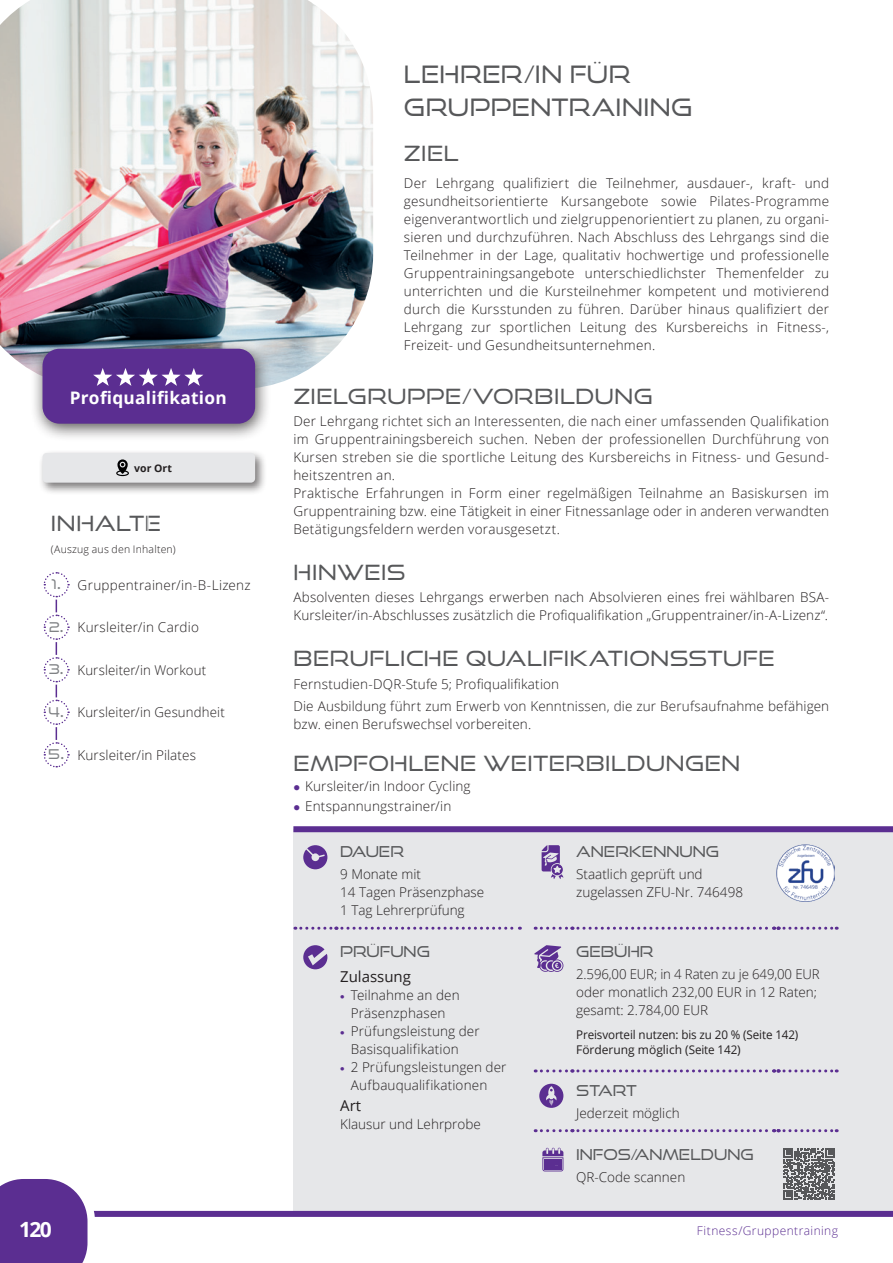
<style>
.page{position:relative;width:893px;height:1263px;background:#fff}
.page>*{position:absolute;margin:0;border:0;box-sizing:border-box;transform-origin:0 0}
.t1{font:24px/33px "Good Times Bk";letter-spacing:.015em;color:#57585a}
.t2{font:21px "Good Times Bk";letter-spacing:.025em;color:#57585a}
.t3{font:700 21px "Open Sans";color:#fff}
.t4{font:700 17.25px "Open Sans";letter-spacing:.015em;color:#fff}
.t5{font:15px "Good Times Bk";color:#57585a}
.t6{font:15px "Open Sans";color:#231f20}
.t7{font:300 13.5px/18px "Open Sans";letter-spacing:.01em;color:#231f20}
.t8{font:12px/15px "Open Sans";letter-spacing:-.01em;color:#231f20}
.t9{font:300 12px "Open Sans";letter-spacing:.035em;color:#5b2e91}
.t10{font:300 10.5px "Open Sans";letter-spacing:.02em;color:#231f20}
.t11{font:700 10.5px "Open Sans";color:#231f20}
.s1{font-family:"Good Times Bk";font-weight:400;color:#808285}
.s2{font-family:"Good Times Rg";font-weight:700;color:#808285}
</style>
<div class="page">
<div style="left:293px;top:829px;width:600px;height:385px;background:#e6e7e9"></div>
<div style="left:293px;top:826px;width:600px;height:6px;background:#5b2e91"></div>
<img style="left:0;top:0;width:373px;height:385px">
<div style="left:30px;top:338px;width:241px;height:104px;background:#231f20;opacity:.75"></div>
<div style="left:43px;top:349px;width:212px;height:75px;background:#5b2e91;border-radius:17px"></div>
<svg style="left:93px;top:368px;width:110px;height:18px"></svg>
<svg style="left:43px;top:572px;width:27px;height:196px"></svg>
<div style="left:39px;top:449px;width:228px;height:46px;background:#231f20;opacity:.6"></div>
<div style="left:43px;top:453px;width:212px;height:30px;background:#e6e7e9;border-radius:4px"></div>
<svg style="left:116px;top:459px;width:13px;height:17px"></svg>
<svg style="left:295px;top:927px;width:225px;height:3px"></svg>
<svg style="left:535px;top:927px;width:302px;height:3px"></svg>
<svg style="left:535px;top:1069px;width:302px;height:3px"></svg>
<svg style="left:535px;top:1129px;width:302px;height:3px"></svg>
<svg style="left:303px;top:845px;width:24px;height:24px"></svg>
<svg style="left:542px;top:845px;width:21px;height:34px"></svg>
<div style="left:774px;top:841px;width:64px;height:64px;border:4px solid #e6e7e9;border-radius:50%"></div>
<img style="left:777px;top:844px;width:57px;height:58px">
<svg style="left:303px;top:945px;width:24px;height:24px"></svg>
<svg style="left:534px;top:945px;width:29px;height:27px"></svg>
<svg style="left:539px;top:1084px;width:24px;height:24px"></svg>
<svg style="left:542px;top:1148px;width:21px;height:23px"></svg>
<svg style="left:783px;top:1148px;width:52px;height:52px"></svg>
<div style="left:0;top:1211px;width:893px;height:6px;background:#5b2e91"></div>
<svg style="left:0;top:1179px;width:95px;height:84px"></svg>
<p class="t4" style="left:70px;top:386px;width:159px">Profiqualifikation</p>
<p class="t11" style="left:134px;top:460px;width:39px">vor Ort</p>
<h2 class="t2" style="left:51px;top:511px;width:112px">INHALTE</h2>
<p class="t10" style="left:51px;top:542px;width:126px">(Auszug aus den Inhalten)</p>
<p class="t7" style="left:52px;top:576px;width:201px"><span class="s1">1</span><span class="s2">.</span> Gruppentrainer/in-B-Lizenz</p>
<p class="t7" style="left:49px;top:618px;width:152px"><span class="s1">2</span><span class="s2">.</span> Kursleiter/in Cardio</p>
<p class="t7" style="left:49px;top:661px;width:159px"><span class="s1">3</span><span class="s2">.</span> Kursleiter/in Workout</p>
<p class="t7" style="left:49px;top:703px;width:178px"><span class="s1">4</span><span class="s2">.</span> Kursleiter/in Gesundheit</p>
<p class="t7" style="left:48px;top:746px;width:149px"><span class="s1">5</span><span class="s2">.</span> Kursleiter/in Pilates</p>
<h1 class="t1" style="left:404px;top:57px;width:290px">LEHRER/IN FÜR<br>GRUPPENTRAINING</h1>
<h2 class="t2" style="left:404px;top:141px;width:56px">ZIEL</h2>
<p class="t7" style="left:404px;top:174px;width:427px;text-align:justify">Der Lehrgang qualifiziert die Teilnehmer, ausdauer-, kraft- und gesundheitsorientierte Kursangebote sowie Pilates-Programme eigenverantwortlich und zielgruppenorientiert zu planen, zu organi&shy;sieren und durchzuführen. Nach Abschluss des Lehrgangs sind die Teilnehmer in der Lage, qualitativ hochwertige und professionelle Gruppentrainingsangebote unterschiedlichster Themenfelder zu unterrichten und die Kursteilnehmer kompetent und motivierend durch die Kursstunden zu führen. Darüber hinaus qualifiziert der Lehrgang zur sportlichen Leitung des Kursbereichs in Fitness-, Freizeit- und Gesundheitsunternehmen.</p>
<h2 class="t2" style="left:293px;top:383px;width:361px">ZIELGRUPPE/VORBILDUNG</h2>
<p class="t7" style="left:293px;top:412px;width:537px">Der Lehrgang richtet sich an Interessenten, die nach einer umfassenden Qualifikation im Gruppentrainingsbereich suchen. Neben der professionellen Durchführung von Kursen streben sie die sportliche Leitung des Kursbereichs in Fitness- und Gesund&shy;heitszentren an.<br>Praktische Erfahrungen in Form einer regelmäßigen Teilnahme an Basiskursen im Gruppentraining bzw. eine Tätigkeit in einer Fitnessanlage oder in anderen verwandten Betätigungsfeldern werden vorausgesetzt.</p>
<h2 class="t2" style="left:293px;top:559px;width:114px">HINWEIS</h2>
<p class="t7" style="left:293px;top:588px;width:537px">Absolventen dieses Lehrgangs erwerben nach Absolvieren eines frei wählbaren BSA-<br>Kursleiter/in-Abschlusses zusätzlich die Profiqualifikation „Gruppentrainer/in-A-Lizenz“.</p>
<h2 class="t2" style="left:293px;top:646px;width:483px">BERUFLICHE QUALIFIKATIONSSTUFE</h2>
<p class="t7" style="left:293px;top:672px;width:537px;line-height:22.2px">Fernstudien-DQR-Stufe 5; Profiqualifikation<br>Die Ausbildung führt zum Erwerb von Kenntnissen, die zur Berufsaufnahme befähigen</p>
<p class="t7" style="left:293px;top:714px;width:239px">bzw. einen Berufswechsel vorbereiten.</p>
<h2 class="t2" style="left:293px;top:750px;width:448px">EMPFOHLENE WEITERBILDUNGEN</h2>
<p class="t7" style="left:305px;top:776px;width:167px;line-height:20.1px">Kursleiter/in Indoor Cycling<br>Entspannungstrainer/in</p>
<p class="t5" style="left:340px;top:842px;width:65px">DAUER</p>
<p class="t7" style="left:340px;top:865px;width:146px">9 Monate mit<br>14 Tagen Präsenzphase<br>1 Tag Lehrerprüfung</p>
<p class="t5" style="left:340px;top:942px;width:91px">PRÜFUNG</p>
<p class="t6" style="left:340px;top:967px;width:72px">Zulassung</p>
<p class="t7" style="left:351px;top:986px;width:157px">Teilnahme an den<br>Präsenzphasen<br>Prüfungsleistung der<br>Basisqualifikation<br>2 Prüfungsleistungen der<br>Aufbauqualifikationen</p>
<p class="t6" style="left:340px;top:1096px;width:22px">Art</p>
<p class="t7" style="left:340px;top:1115px;width:142px">Klausur und Lehrprobe</p>
<p class="t5" style="left:576px;top:842px;width:144px">ANERKENNUNG</p>
<p class="t7" style="left:576px;top:865px;width:168px">Staatlich geprüft und zugelassen ZFU-Nr. 746498</p>
<p class="t5" style="left:576px;top:942px;width:79px">GEBÜHR</p>
<p class="t7" style="left:576px;top:965px;width:245px">2.596,00 EUR; in 4 Raten zu je 649,00 EUR oder monatlich 232,00 EUR in 12 Raten; gesamt: 2.784,00 EUR</p>
<p class="t8" style="left:576px;top:1027px;width:224px">Preisvorteil nutzen: bis zu 20 % (Seite 142)<br>Förderung möglich (Seite 142)</p>
<p class="t5" style="left:576px;top:1081px;width:62px">START</p>
<p class="t7" style="left:576px;top:1104px;width:105px">Jederzeit möglich</p>
<p class="t5" style="left:576px;top:1145px;width:179px">INFOS/ANMELDUNG</p>
<p class="t7" style="left:576px;top:1168px;width:111px">QR-Code scannen</p>
<h2 class="t3" style="left:19px;top:1214px;width:34px">120</h2>
<p class="t9" style="left:697px;top:1222px;width:143px">Fitness/Gruppentraining</p>
</div>
